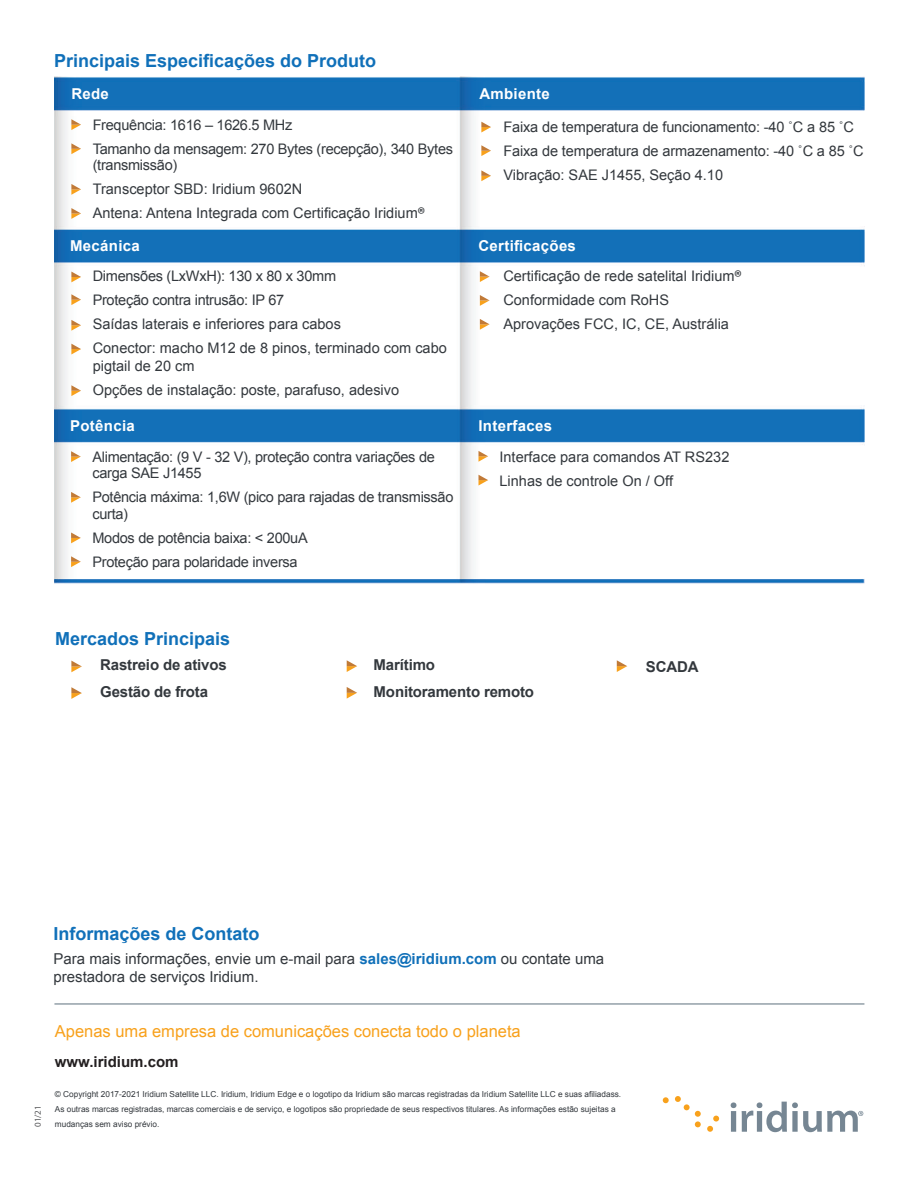
<style>
.page{position:relative;width:918px;height:1188px;background:#fff}
.page>*{position:absolute;margin:0;border:0;box-sizing:border-box;transform-origin:0 0}
.t1{font:700 18px "Arial";color:#1070b9}
.t2{font:16.5px "Arial";color:#f8a11c}
.t3{font:15px/18px "Arial";color:#33383d}
.t4{font:700 15px/27px "Arial";letter-spacing:-.01em;color:#33383d}
.t5{font:700 15px "Arial";letter-spacing:.02em;color:#fff}
.t6{font:700 15px "Arial";color:#231f20}
.t7{font:14.55px/24px "Arial";letter-spacing:-.01em;color:#33383d}
.t8{font:9px "Myriad Pro";color:#57585a}
.t9{font:8.25px/15px "Arial";color:#33383d}
.s1{font-family:"Aktiv Grotesk";font-weight:700}
.s2{font-weight:400;color:#fff}
.s3{font-weight:700;color:#1070b9}
</style>
<div class="page">
<img style="left:54px;top:76px;width:811px;height:508px">
<svg style="left:71px;top:661px;width:11px;height:11px"></svg>
<svg style="left:347px;top:660px;width:10px;height:12px"></svg>
<svg style="left:617px;top:660px;width:10px;height:12px"></svg>
<svg style="left:71px;top:687px;width:11px;height:12px"></svg>
<svg style="left:347px;top:687px;width:10px;height:12px"></svg>
<svg style="left:71px;top:119px;width:10px;height:11px"></svg>
<svg style="left:71px;top:451px;width:10px;height:11px"></svg>
<svg style="left:71px;top:272px;width:10px;height:10px"></svg>
<svg style="left:71px;top:208px;width:10px;height:11px"></svg>
<svg style="left:71px;top:533px;width:10px;height:10px"></svg>
<svg style="left:71px;top:320px;width:10px;height:11px"></svg>
<svg style="left:71px;top:385px;width:10px;height:11px"></svg>
<svg style="left:71px;top:184px;width:10px;height:11px"></svg>
<svg style="left:71px;top:492px;width:10px;height:11px"></svg>
<svg style="left:71px;top:294px;width:10px;height:11px"></svg>
<svg style="left:71px;top:143px;width:10px;height:11px"></svg>
<svg style="left:71px;top:556px;width:10px;height:11px"></svg>
<svg style="left:71px;top:344px;width:10px;height:10px"></svg>
<svg style="left:481px;top:122px;width:10px;height:10px"></svg>
<svg style="left:480px;top:295px;width:10px;height:11px"></svg>
<svg style="left:478px;top:475px;width:10px;height:11px"></svg>
<svg style="left:480px;top:319px;width:10px;height:11px"></svg>
<svg style="left:480px;top:271px;width:10px;height:11px"></svg>
<svg style="left:478px;top:451px;width:10px;height:11px"></svg>
<svg style="left:481px;top:145px;width:10px;height:11px"></svg>
<hr style="left:54px;top:1003px;width:810px;height:2px;background:#94a0a9">
<svg style="left:481px;top:170px;width:10px;height:11px"></svg>
<svg style="left:731px;top:1102px;width:5px;height:30px"></svg>
<svg style="left:663px;top:1097px;width:6px;height:6px"></svg>
<svg style="left:675px;top:1096px;width:26px;height:31px"></svg>
<svg style="left:707px;top:1116px;width:12px;height:16px"></svg>
<svg style="left:742px;top:1102px;width:121px;height:30px"></svg>
<p class="t1" style="left:54px;top:49px;width:324px">Principais Especificações do Produto</p>
<p class="t5" style="left:71px;top:84px;width:39px">Rede</p>
<p class="t5" style="left:479px;top:84px;width:72px">Ambiente</p>
<p class="t7" style="left:93px;top:113px;width:362px">Frequência: 1616 – 1626.5 MHz<br>Tamanho da mensagem: 270 Bytes (recepção), 340 Bytes</p>
<p class="t7" style="left:93px;top:153px;width:334px">(transmissão)<br>Transceptor SBD: Iridium 9602N<br>Antena: Antena Integrada com Certificação Iridium<span class="s1">®</span></p>
<p class="t5" style="left:70px;top:236px;width:71px">Mecánica</p>
<p class="t7" style="left:93px;top:264px;width:356px">Dimensões (LxWxH): 130 x 80 x 30mm<br>Proteção contra intrusão: IP 67<br>Saídas laterais e inferiores para cabos<br>Conector: macho M12 de 8 pinos, terminado com cabo</p>
<p class="t7" style="left:93px;top:354px;width:308px">pigtail de 20 cm<br>Opções de instalação: poste, parafuso, adesivo</p>
<p class="t5" style="left:70px;top:415px;width:66px">Potência</p>
<p class="t7" style="left:92px;top:449px;width:344px;line-height:16.5px">Alimentação: (9 V - 32 V), proteção contra variações de carga SAE J1455</p>
<p class="t7" style="left:92px;top:489px;width:363px;line-height:16.5px">Potência máxima: 1,6W (pico para rajadas de transmissão curta)</p>
<p class="t7" style="left:92px;top:526px;width:217px">Modos de potência baixa: &lt; 200uA<br>Proteção para polaridade inversa</p>
<p class="t7" style="left:503px;top:115px;width:362px">Faixa de temperatura de funcionamento: -40 ˚C a 85 ˚C<br>Faixa de temperatura de armazenamento: -40 ˚C a 85 ˚C<br>Vibração: SAE J1455, Seção 4.10</p>
<p class="t5" style="left:478px;top:236px;width:99px">Certificações</p>
<p class="t7" style="left:503px;top:265px;width:240px">Certificação de rede satelital Iridium<span class="s1">®<br></span>Conformidade com RoHS<br>Aprovações FCC, IC, CE, Austrália</p>
<p class="t5" style="left:478px;top:415px;width:75px">Interfaces</p>
<p class="t7" style="left:500px;top:445px;width:231px">Interface para comandos AT RS232<br>Linhas de controle On / Off</p>
<p class="t1" style="left:55px;top:627px;width:177px">Mercados Principais</p>
<p class="t4" style="left:72px;top:652px;width:157px"><span class="s2">•</span> Rastreio de ativos</p>
<p class="t4" style="left:72px;top:679px;width:138px"><span class="s2">•</span> Gestão de frota</p>
<p class="t4" style="left:374px;top:652px;width:162px;text-indent:-28px"><span class="s2">•</span> Marítimo<br>Monitoramento remoto</p>
<p class="t4" style="left:617px;top:653px;width:83px"><span class="s2">•</span> SCADA</p>
<p class="t1" style="left:54px;top:921px;width:208px">Informações de Contato</p>
<p class="t3" style="left:54px;top:949px;width:552px">Para mais informações, envie um e-mail para <span class="s3">sales@iridium.com</span> ou contate uma prestadora de serviços Iridium.</p>
<p class="t8" style="left:32px;top:1126px;width:22px;rotate:-90deg">01/21</p>
<p class="t2" style="left:55px;top:1021px;width:467px">Apenas uma empresa de comunicações conecta todo o planeta</p>
<p class="t6" style="left:55px;top:1052px;width:125px">www.iridium.com</p>
<p class="t9" style="left:55px;top:1087px;width:568px">© Copyright 2017-2021 Iridium Satellite LLC. Iridium, Iridium Edge e o logotipo da Iridium são marcas registradas da Iridium Satellite LLC e suas afiliadass.<br>As outras marcas registradas, marcas comerciais e de serviço, e logotipos são propriedade de seus respectivos titulares. As informações estão sujeitas a</p>
<p class="t9" style="left:55px;top:1117px;width:106px">mudanças sem aviso prévio.</p>
</div>
